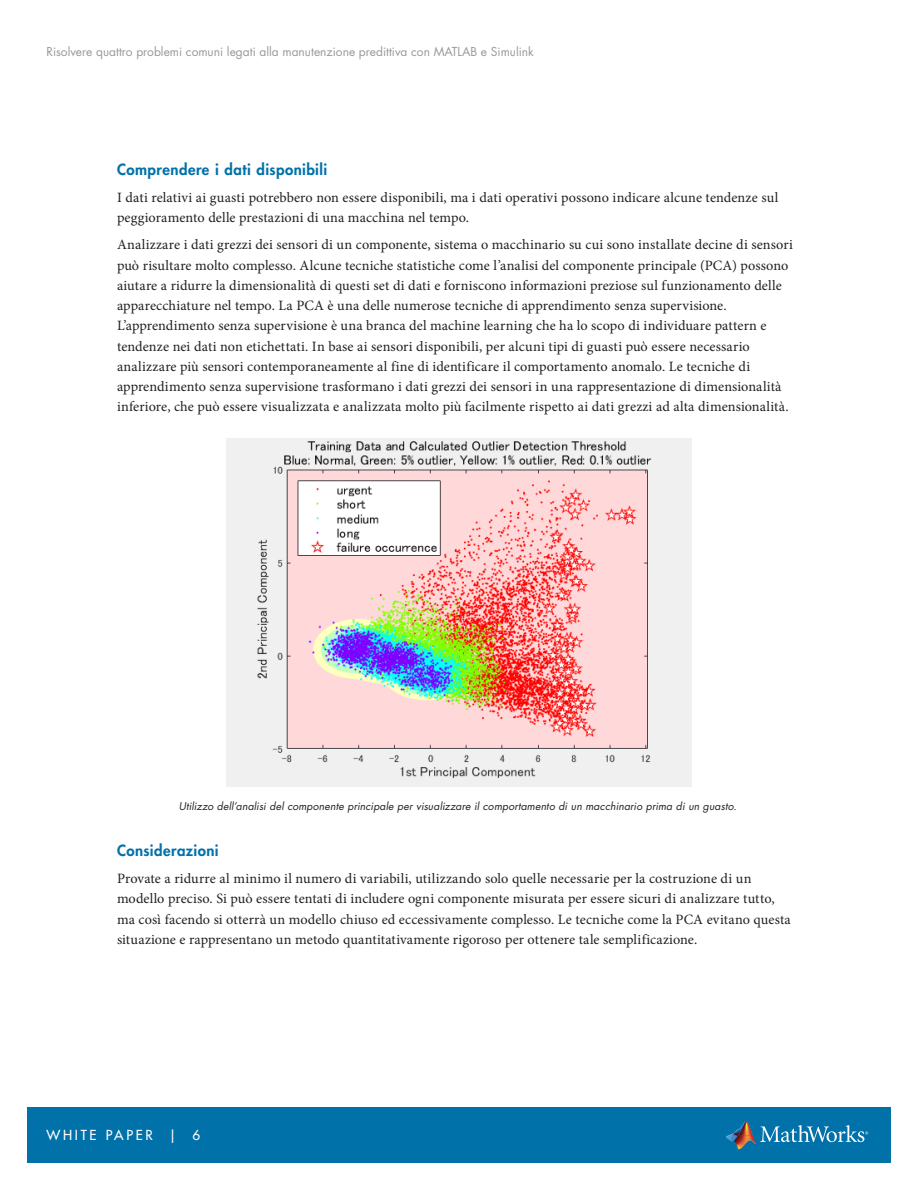
<style>
.page{position:relative;width:918px;height:1188px;background:#fff}
.page>*{position:absolute;margin:0;border:0;box-sizing:border-box;transform-origin:0 0}
.Heading_2{font:800 15px "Futura Std";letter-spacing:.03em;color:#0071a9}
.Body_Copy{font:14.25px/20.2px "Minion Pro";letter-spacing:.01em;color:#231f20}
.t1{font:500 13.5px "Futura Std";letter-spacing:.2em;color:#fff}
.t2{font:12px "Futura Std";color:#999}
.t3{font:italic 10.5px "Futura Std";letter-spacing:.01em;color:#231f20}
</style>
<div class="page">
<div style="left:27px;top:1108px;width:864px;height:55px;background:#0071a9"></div>
<img style="left:733px;top:1121px;width:20px;height:14px">
<svg style="left:726px;top:1134px;width:7px;height:8px"></svg>
<img style="left:733px;top:1135px;width:23px;height:14px">
<svg style="left:760px;top:1125px;width:108px;height:17px"></svg>
<img style="left:227px;top:438px;width:464px;height:349px">
<p class="t2" style="left:46px;top:44px;width:489px">Risolvere quattro problemi comuni legati alla manutenzione predittiva con MATLAB e Simulink</p>
<p class="Heading_2" style="left:117px;top:160px;width:212px">Comprendere i dati disponibili</p>
<p class="Body_Copy" style="left:117px;top:188px;width:663px">I dati relativi ai guasti potrebbero non essere disponibili, ma i dati operativi possono indicare alcune tendenze sul peggioramento delle prestazioni di una macchina nel tempo.</p>
<p class="Body_Copy" style="left:117px;top:235px;width:677px">Analizzare i dati grezzi dei sensori di un componente, sistema o macchinario su cui sono installate decine di sensori può risultare molto complesso. Alcune tecniche statistiche come l’analisi del componente principale (PCA) possono aiutare a ridurre la dimensionalità di questi set di dati e forniscono informazioni preziose sul funzionamento delle apparecchiature nel tempo. La PCA è una delle numerose tecniche di apprendimento senza supervisione.<br>L’apprendimento senza supervisione è una branca del machine learning che ha lo scopo di individuare pattern e tendenze nei dati non etichettati. In base ai sensori disponibili, per alcuni tipi di guasti può essere necessario analizzare più sensori contemporaneamente al fine di identificare il comportamento anomalo. Le tecniche di apprendimento senza supervisione trasformano i dati grezzi dei sensori in una rappresentazione di dimensionalità inferiore, che può essere visualizzata e analizzata molto più facilmente rispetto ai dati grezzi ad alta dimensionalità.</p>
<p class="t3" style="left:179px;top:799px;width:559px">Utilizzo dell’analisi del componente principale per visualizzare il comportamento di un macchinario prima di un guasto.</p>
<p class="Heading_2" style="left:117px;top:841px;width:103px">Considerazioni</p>
<p class="Body_Copy" style="left:117px;top:869px;width:675px">Provate a ridurre al minimo il numero di variabili, utilizzando solo quelle necessarie per la costruzione di un modello preciso. Si può essere tentati di includere ogni componente misurata per essere sicuri di analizzare tutto, ma così facendo si otterrà un modello chiuso ed eccessivamente complesso. Le tecniche come la PCA evitano questa situazione e rappresentano un metodo quantitativamente rigoroso per ottenere tale semplificazione.</p>
<p class="t1" style="left:46px;top:1127px;width:155px">WHITE PAPER | 6</p>
</div>
